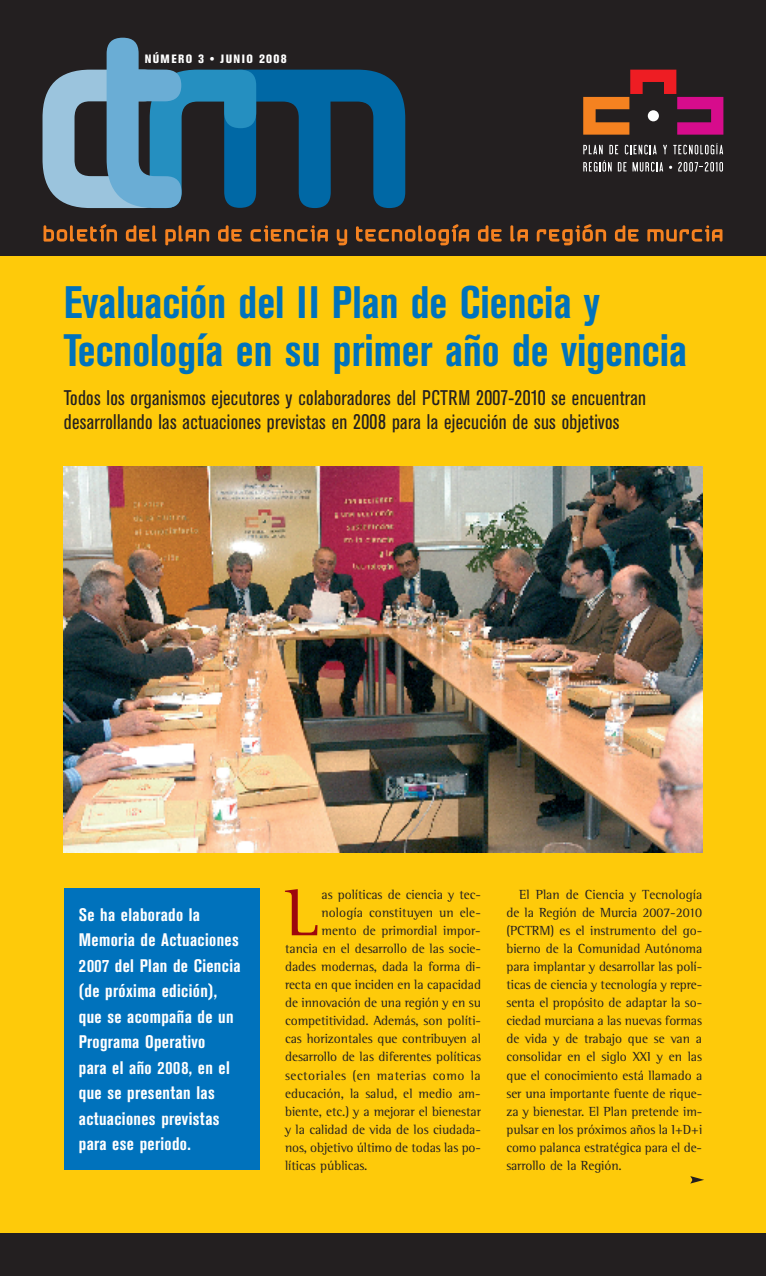
<style>
.page{position:relative;width:766px;height:1276px;background:#fff}
.page>*{position:absolute;margin:0;border:0;box-sizing:border-box;transform-origin:0 0}
.t1{font:68.55px "Rotis Semi Serif";color:#9d070d}
.t2{font:700 condensed 45px/48px "Akzidenz Grotesk BE";color:#0072bc}
.t3{font:condensed 21px/24px "Akzidenz Grotesk BE";letter-spacing:.015em;color:#231f20}
.t4{font:700 condensed 18px/25.5px "Akzidenz Grotesk BE";letter-spacing:.02em;color:#fff}
.t5{font:13.5px/18px "Rotis Semi Serif";letter-spacing:-.005em;color:#231f20;text-align:justify}
.t6{font:13.5px "Rotis Semi Serif";letter-spacing:.035em;color:#231f20}
.t7{font:800 condensed 12px "Akzidenz Grotesk BE";letter-spacing:.12em;color:#fff}
</style>
<div class="page">
<div style="left:0;top:0;width:765px;height:1276px;background:#feca0a"></div>
<div style="left:0;top:0;width:765px;height:255px;background:#231f20"></div>
<svg style="left:42px;top:38px;width:363px;height:170px"></svg>
<svg style="left:583px;top:70px;width:140px;height:65px"></svg>
<svg style="left:583px;top:160px;width:28px;height:12px"></svg>
<svg style="left:617px;top:162px;width:9px;height:9px"></svg>
<svg style="left:632px;top:162px;width:40px;height:10px"></svg>
<svg style="left:678px;top:162px;width:44px;height:10px"></svg>
<svg style="left:583px;top:145px;width:19px;height:9px"></svg>
<svg style="left:609px;top:145px;width:9px;height:9px"></svg>
<svg style="left:624px;top:145px;width:32px;height:9px"></svg>
<svg style="left:663px;top:145px;width:4px;height:9px"></svg>
<svg style="left:673px;top:143px;width:50px;height:11px"></svg>
<div style="left:647px;top:110px;width:11px;height:11px;background:#fff;border-radius:50%"></div>
<svg style="left:43px;top:224px;width:74px;height:18px"></svg>
<svg style="left:126px;top:225px;width:30px;height:17px"></svg>
<svg style="left:165px;top:225px;width:44px;height:20px"></svg>
<svg style="left:218px;top:225px;width:24px;height:17px"></svg>
<svg style="left:250px;top:225px;width:78px;height:17px"></svg>
<svg style="left:336px;top:229px;width:11px;height:16px"></svg>
<svg style="left:356px;top:224px;width:113px;height:21px"></svg>
<svg style="left:478px;top:225px;width:23px;height:17px"></svg>
<svg style="left:510px;top:225px;width:17px;height:17px"></svg>
<svg style="left:536px;top:224px;width:70px;height:21px"></svg>
<svg style="left:614px;top:225px;width:24px;height:17px"></svg>
<svg style="left:647px;top:225px;width:75px;height:17px"></svg>
<div style="left:0;top:1233px;width:765px;height:43px;background:#231f20"></div>
<img style="left:64px;top:466px;width:638px;height:386px">
<svg style="left:690px;top:1176px;width:14px;height:7px"></svg>
<div style="left:64px;top:888px;width:195px;height:281px;background:#0072bc"></div>
<p class="t7" style="left:145px;top:54px;width:143px">NÚMERO 3 • JUNIO 2008</p>
<h2 class="t2" style="left:64px;top:282px;width:624px">Evaluación del II Plan de Ciencia y<br>Tecnología en su primer año de vigencia</h2>
<h3 class="t3" style="left:64px;top:387px;width:583px">Todos los organismos ejecutores y colaboradores del PCTRM 2007-2010 se encuentran desarrollando las actuaciones previstas en 2008 para la ejecución de sus objetivos</h3>
<h3 class="t4" style="left:79px;top:903px;width:163px">Se ha elaborado la<br>Memoria de Actuaciones<br>2007 del Plan de Ciencia (de próxima edición), que se acompaña de un<br>Programa Operativo<br>para el año 2008, en el que se presentan las actuaciones previstas para ese periodo.</h3>
<h1 class="t1" style="left:285px;top:889px;width:35px">L</h1>
<p class="t5" style="left:321px;top:887px;width:161px">as políticas de ciencia y tec-</p>
<p class="t5" style="left:321px;top:905px;width:161px">nología constituyen un ele-</p>
<p class="t5" style="left:321px;top:923px;width:161px">mento de primordial impor-</p>
<p class="t5" style="left:285px;top:941px;width:197px">tancia en el desarrollo de las socie-</p>
<p class="t5" style="left:285px;top:959px;width:197px">dades modernas, dada la forma di-</p>
<p class="t5" style="left:285px;top:977px;width:197px">recta en que inciden en la capacidad</p>
<p class="t5" style="left:285px;top:995px;width:197px">de innovación de una región y en su</p>
<p class="t5" style="left:285px;top:1013px;width:197px">competitividad. Además, son políti-</p>
<p class="t5" style="left:285px;top:1031px;width:197px">cas horizontales que contribuyen al</p>
<p class="t5" style="left:285px;top:1049px;width:197px">desarrollo de las diferentes políticas</p>
<p class="t6" style="left:285px;top:1070px;width:197px">sectoriales (en materias como la</p>
<p class="t5" style="left:285px;top:1085px;width:197px">educación, la salud, el medio am-</p>
<p class="t5" style="left:285px;top:1103px;width:197px">biente, etc.) y a mejorar el bienestar</p>
<p class="t5" style="left:285px;top:1121px;width:197px">y la calidad de vida de los ciudada-</p>
<p class="t5" style="left:285px;top:1139px;width:197px">nos, objetivo último de todas las po-</p>
<p class="t5" style="left:285px;top:1157px;width:84px">líticas públicas.</p>
<p class="t5" style="left:506px;top:887px;width:197px;text-indent:13px">El Plan de Ciencia y Tecnología de la Región de Murcia 2007-2010 (PCTRM) es el instrumento del go&shy;bierno de la Comunidad Autónoma para implantar y desarrollar las polí&shy;ticas de ciencia y tecnología y repre&shy;senta el propósito de adaptar la so&shy;ciedad murciana a las nuevas formas de vida y de trabajo que se van a consolidar en el siglo XXI y en las que el conocimiento está llamado a ser una importante fuente de rique&shy;za y bienestar. El Plan pretende im&shy;pulsar en los próximos años la I+D+i como palanca estratégica para el de&shy;sarrollo de la Región.</p>
</div>
